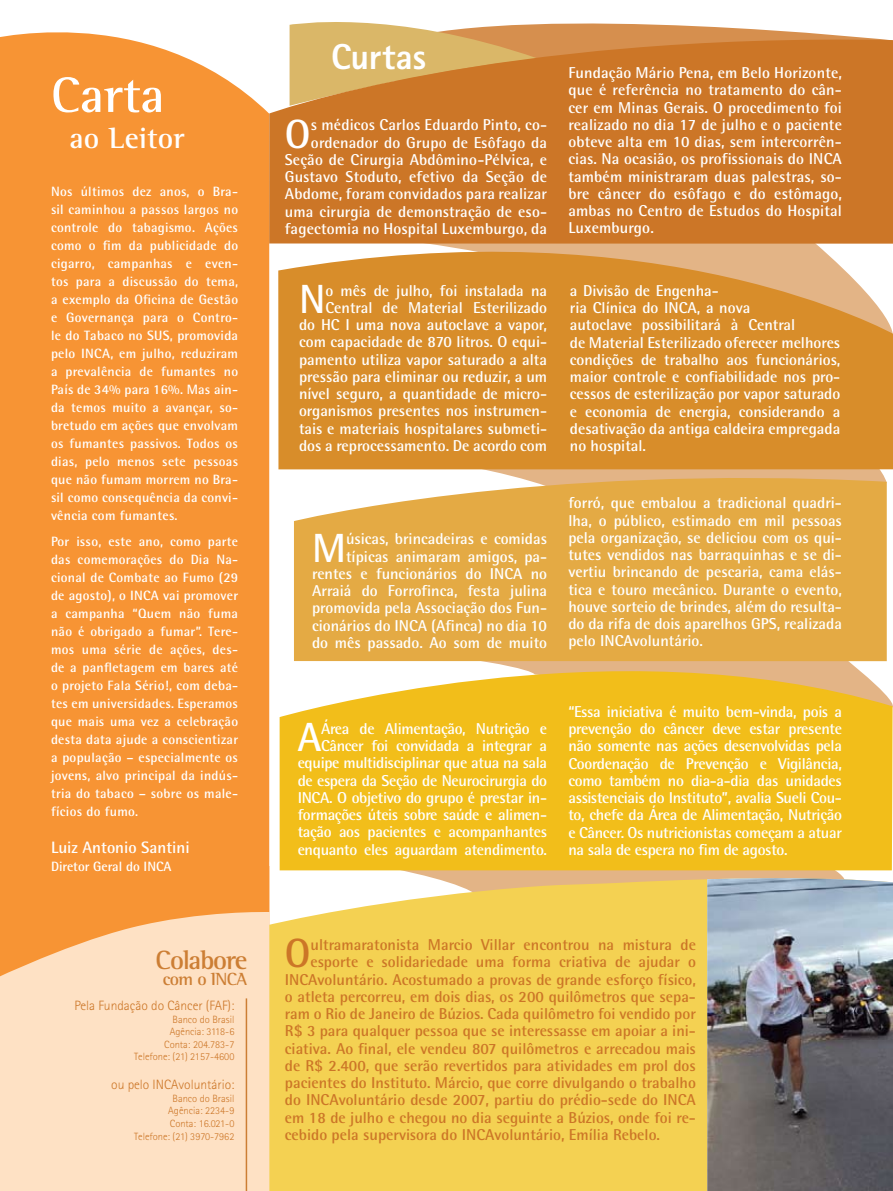
<style>
.page{position:relative;width:893px;height:1191px;background:#fff}
.page>*{position:absolute;margin:0;border:0;box-sizing:border-box;transform-origin:0 0}
.t1{font:700 51px "Rotis Semi Serif";color:#fff}
.t2{font:700 40.8px "Rotis Semi Sans";color:#fff}
.t3{font:700 40.8px "Rotis Semi Sans";color:#cc7627}
.t4{font:800 36px "Rotis Sans Serif";letter-spacing:-.005em;color:#fff}
.t5{font:700 30px "Rotis Semi Serif";color:#fff}
.t6{font:700 27px "Rotis Semi Serif";letter-spacing:-.04em;color:#cc7e34}
.t7{font:700 18px "Rotis Semi Serif";letter-spacing:-.04em;color:#cc7e34}
.t8{font:700 16.5px "Rotis Semi Sans";color:#fff}
.t9{font:700 15.75px/17.2px "Rotis Semi Sans";color:#fff;text-align:right}
.t10{font:700 15.75px "Rotis Semi Sans";color:#cc7627}
.t11{font:700 15.75px/17.2px "Rotis Semi Sans";letter-spacing:-.02em;color:#fff;text-align:right}
.t12{font:700 13.5px/18px "Rotis Semi Sans";letter-spacing:.02em;color:#fff;text-align:justify}
.t13{font:300 13.5px "Rotis Sans Serif";color:#cc7627}
.t14{font:700 13.5px "Rotis Semi Sans";color:#fff}
.t15{font:300 10.5px/12.6px "Rotis Sans Serif";color:#cc7627;text-align:right}
</style>
<div class="page">
<div style="left:0;top:866px;width:269px;height:325px;background:#fee1c4"></div>
<div style="left:0;top:32px;width:269px;height:945px;background:#f79434"></div>
<svg style="left:539px;top:23px;width:269px;height:10px;fill:#d68f4e"></svg>
<svg style="left:290px;top:22px;width:249px;height:11px"></svg>
<svg style="left:269px;top:33px;width:624px;height:211px;background:#cf8135"></svg>
<svg style="left:278px;top:204px;width:615px;height:265px;background:#d89037"></svg>
<svg style="left:284px;top:870px;width:561px;height:6px"></svg>
<svg style="left:280px;top:661px;width:613px;height:209px;background:#f2c12e"></svg>
<svg style="left:294px;top:463px;width:593px;height:198px;background:#e5ae51"></svg>
<hr style="left:246px;top:998px;width:1px;height:193px;background:#cc7e34">
<div style="left:269px;top:876px;width:574px;height:315px;background:#f4d152"></div>
<img style="left:707px;top:878px;width:186px;height:313px">
<h1 class="t1" style="left:51px;top:64px;width:115px">Carta</h1>
<h3 class="t5" style="left:70px;top:120px;width:116px">ao Leitor</h3>
<p class="t12" style="left:51px;top:182px;width:189px">Nos últimos dez anos, o Bra&shy;sil caminhou a passos largos no controle do tabagismo. Ações como o fim da publicidade do cigarro, campanhas e even&shy;tos para a discussão do tema, a exemplo da Oficina de Gestão e Governança para o Contro&shy;le do Tabaco no SUS, promovida pelo INCA, em julho, reduziram a prevalência de fumantes no País de 34% para 16%. Mas ain&shy;da temos muito a avançar, so&shy;bretudo em ações que envolvam os fumantes passivos. Todos os dias, pelo menos sete pessoas que não fumam morrem no Bra&shy;sil como consequência da convi&shy;vência com fumantes.</p>
<p class="t12" style="left:51px;top:532px;width:189px">Por isso, este ano, como parte das comemorações do Dia Na&shy;cional de Combate ao Fumo (29 de agosto), o INCA vai promover a campanha “Quem não fuma não é obrigado a fumar”. Tere&shy;mos uma série de ações, des&shy;de a panfletagem em bares até o projeto Fala Sério!, com deba&shy;tes em universidades. Esperamos que mais uma vez a celebração desta data ajude a conscientizar a população – especialmente os jovens, alvo principal da indús&shy;tria do tabaco – sobre os male&shy;fícios do fumo.</p>
<p class="t8" style="left:51px;top:837px;width:140px">Luiz Antonio Santini</p>
<p class="t14" style="left:51px;top:857px;width:122px">Diretor Geral do INCA</p>
<h3 class="t6" style="left:156px;top:943px;width:93px">Colabore</h3>
<p class="t7" style="left:163px;top:968px;width:86px">com o INCA</p>
<p class="t13" style="left:74px;top:997px;width:161px">Pela Fundação do Câncer (FAF):</p>
<p class="t15" style="left:134px;top:1012px;width:102px">Banco do Brasil<br>Agência: 3118-6<br>Conta: 204.783-7<br>Telefone: (21) 2157-4600</p>
<p class="t13" style="left:111px;top:1076px;width:125px">ou pelo INCAvoluntário:</p>
<p class="t15" style="left:134px;top:1092px;width:102px">Banco do Brasil<br>Agência: 2234-9<br>Conta: 16.021-0<br>Telefone: (21) 3970-7962</p>
<h3 class="t4" style="left:331px;top:34px;width:97px">Curtas</h3>
<h2 class="t2" style="left:285px;top:109px;width:27px">O</h2>
<p class="t9" style="left:285px;top:116px;width:264px">s médicos Carlos Eduardo Pinto, co&shy;ordenador do Grupo de Esôfago da Seção de Cirurgia Abdômino-Pélvica, e Gustavo Stoduto, efetivo da Seção de Abdome, foram convidados para realizar uma cirurgia de demonstração de eso&shy;fagectomia no Hospital Luxemburgo, da</p>
<p class="t9" style="left:299px;top:281px;width:250px">o mês de julho, foi instalada na Central de Material Esterilizado<br>do HC I uma nova autoclave a vapor, com capacidade de 870 litros. O equi&shy;pamento utiliza vapor saturado a alta pressão para eliminar ou reduzir, a um nível seguro, a quantidade de micro&shy;organismos presentes nos instrumen&shy;tais e materiais hospitalares submeti&shy;dos a reprocessamento. De acordo com</p>
<h2 class="t2" style="left:299px;top:274px;width:28px">N</h2>
<p class="t9" style="left:312px;top:530px;width:237px">úsicas, brincadeiras e comidas típicas animaram amigos, pa&shy;rentes e funcionários do INCA no<br>Arraiá do Forrofinca, festa julina promovida pela Associação dos Fun&shy;cionários do INCA (Afinca) no dia 10 do mês passado. Ao som de muito</p>
<h2 class="t2" style="left:312px;top:522px;width:35px">M</h2>
<p class="t9" style="left:568px;top:64px;width:275px;text-align:justify">Fundação Mário Pena, em Belo Horizonte, que é referência no tratamento do cân&shy;cer em Minas Gerais. O procedimento foi realizado no dia 17 de julho e o paciente obteve alta em 10 dias, sem intercorrên&shy;cias. Na ocasião, os profissionais do INCA também ministraram duas palestras, so&shy;bre câncer do esôfago e do estômago, ambas no Centro de Estudos do Hospital Luxemburgo.</p>
<p class="t9" style="left:570px;top:282px;width:272px;text-align:left">a Divisão de Engenha-<br>ria Clínica do INCA, a nova<br>autoclave possibilitará à Central<br>de Material Esterilizado oferecer melhores condições de trabalho aos funcionários, maior controle e confiabilidade nos pro&shy;cessos de esterilização por vapor saturado e economia de energia, considerando a desativação da antiga caldeira empregada no hospital.</p>
<p class="t9" style="left:568px;top:494px;width:275px;text-align:justify">forró, que embalou a tradicional quadri&shy;lha, o público, estimado em mil pessoas pela organização, se deliciou com os qui&shy;tutes vendidos nas barraquinhas e se di&shy;vertiu brincando de pescaria, cama elás&shy;tica e touro mecânico. Durante o evento, houve sorteio de brindes, além do resulta&shy;do da rifa de dois aparelhos GPS, realizada pelo INCAvoluntário.</p>
<p class="t11" style="left:298px;top:719px;width:251px">Área de Alimentação, Nutrição e Câncer foi convidada a integrar a equipe multidisciplinar que atua na sala de espera da Seção de Neurocirurgia do INCA. O objetivo do grupo é prestar in&shy;formações úteis sobre saúde e alimen&shy;tação aos pacientes e acompanhantes enquanto eles aguardam atendimento.</p>
<h2 class="t2" style="left:298px;top:712px;width:26px">A</h2>
<p class="t9" style="left:568px;top:702px;width:275px;text-align:justify">“Essa iniciativa é muito bem-vinda, pois a prevenção do câncer deve estar presente não somente nas ações desenvolvidas pela Coordenação de Prevenção e Vigilância, como também no dia-a-dia das unidades assistenciais do Instituto”, avalia Sueli Cou&shy;to, chefe da Área de Alimentação, Nutrição e Câncer. Os nutricionistas começam a atuar na sala de espera no fim de agosto.</p>
<h2 class="t3" style="left:285px;top:928px;width:27px">O</h2>
<p class="t10" style="left:311px;top:935px;width:387px">ultramaratonista Marcio Villar encontrou na mistura de</p>
<p class="t10" style="left:311px;top:952px;width:387px">esporte e solidariedade uma forma criativa de ajudar o</p>
<p class="t10" style="left:285px;top:969px;width:412px">INCAvoluntário. Acostumado a provas de grande esforço físico,</p>
<p class="t10" style="left:285px;top:987px;width:413px">o atleta percorreu, em dois dias, os 200 quilômetros que sepa-</p>
<p class="t10" style="left:285px;top:1004px;width:412px">ram o Rio de Janeiro de Búzios. Cada quilômetro foi vendido por</p>
<p class="t10" style="left:285px;top:1021px;width:413px">R$ 3 para qualquer pessoa que se interessasse em apoiar a ini-</p>
<p class="t10" style="left:285px;top:1038px;width:412px">ciativa. Ao final, ele vendeu 807 quilômetros e arrecadou mais</p>
<p class="t10" style="left:285px;top:1055px;width:412px">de R$ 2.400, que serão revertidos para atividades em prol dos</p>
<p class="t10" style="left:285px;top:1073px;width:413px">pacientes do Instituto. Márcio, que corre divulgando o trabalho</p>
<p class="t10" style="left:285px;top:1090px;width:412px">do INCAvoluntário desde 2007, partiu do prédio-sede do INCA</p>
<p class="t10" style="left:285px;top:1107px;width:413px">em 18 de julho e chegou no dia seguinte a Búzios, onde foi re-</p>
<p class="t10" style="left:285px;top:1124px;width:377px">cebido pela supervisora do INCAvoluntário, Emília Rebelo.</p>
</div>
